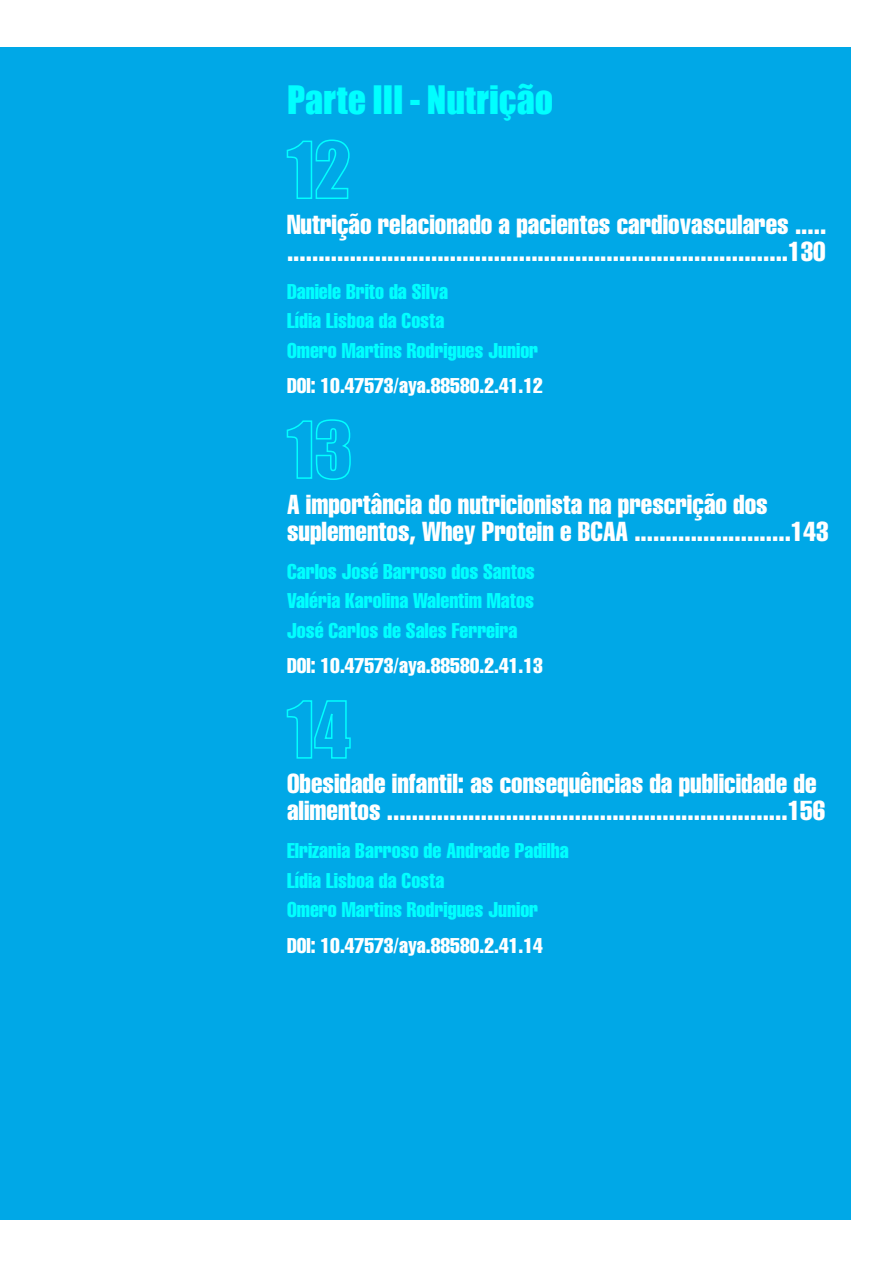
<style>
.page{position:relative;width:893px;height:1263px;background:#fff}
.page>*{position:absolute;margin:0;border:0;box-sizing:border-box;transform-origin:0 0}
.t1{font:36px "Impact";color:#0ff}
.t2{font:extra-condensed 27px/27px "Helvetica";color:#fff}
.t3{font:extra-condensed 21px/29.5px "Helvetica";color:#0ff}
.t4{font:extra-condensed 21px "Helvetica";color:#fff}
</style>
<div class="page">
<div style="left:0;top:47px;width:850px;height:1172px;background:#00a8e7"></div>
<svg style="left:286px;top:139px;width:64px;height:60px"></svg>
<svg style="left:286px;top:419px;width:65px;height:61px"></svg>
<svg style="left:286px;top:700px;width:65px;height:59px"></svg>
<h1 class="t1" style="left:287px;top:71px;width:268px">Parte III - Nutrição</h1>
<p class="t2" style="left:287px;top:210px;width:541px">Nutrição relacionado a pacientes cardiovasculares ..... ................................................................................130</p>
<p class="t3" style="left:287px;top:276px;width:253px">Daniele Brito da Silva<br>Lídia Lisboa da Costa<br>Omero Martins Rodrigues Junior</p>
<p class="t4" style="left:287px;top:372px;width:257px">DOI: 10.47573/aya.88580.2.41.12</p>
<p class="t2" style="left:287px;top:490px;width:543px">A importância do nutricionista na prescrição dos suplementos, Whey Protein e BCAA .........................143</p>
<p class="t3" style="left:287px;top:556px;width:249px;text-align:justify">Carlos José Barroso dos Santos Valéria Karolina Walentim Matos José Carlos de Sales Ferreira</p>
<p class="t4" style="left:287px;top:652px;width:257px">DOI: 10.47573/aya.88580.2.41.13</p>
<p class="t2" style="left:287px;top:770px;width:540px">Obesidade infantil: as consequências da publicidade de alimentos ................................................................156</p>
<p class="t3" style="left:287px;top:836px;width:283px">Elrizania Barroso de Andrade Padilha<br>Lídia Lisboa da Costa<br>Omero Martins Rodrigues Junior</p>
<p class="t4" style="left:287px;top:932px;width:257px">DOI: 10.47573/aya.88580.2.41.14</p>
</div>
